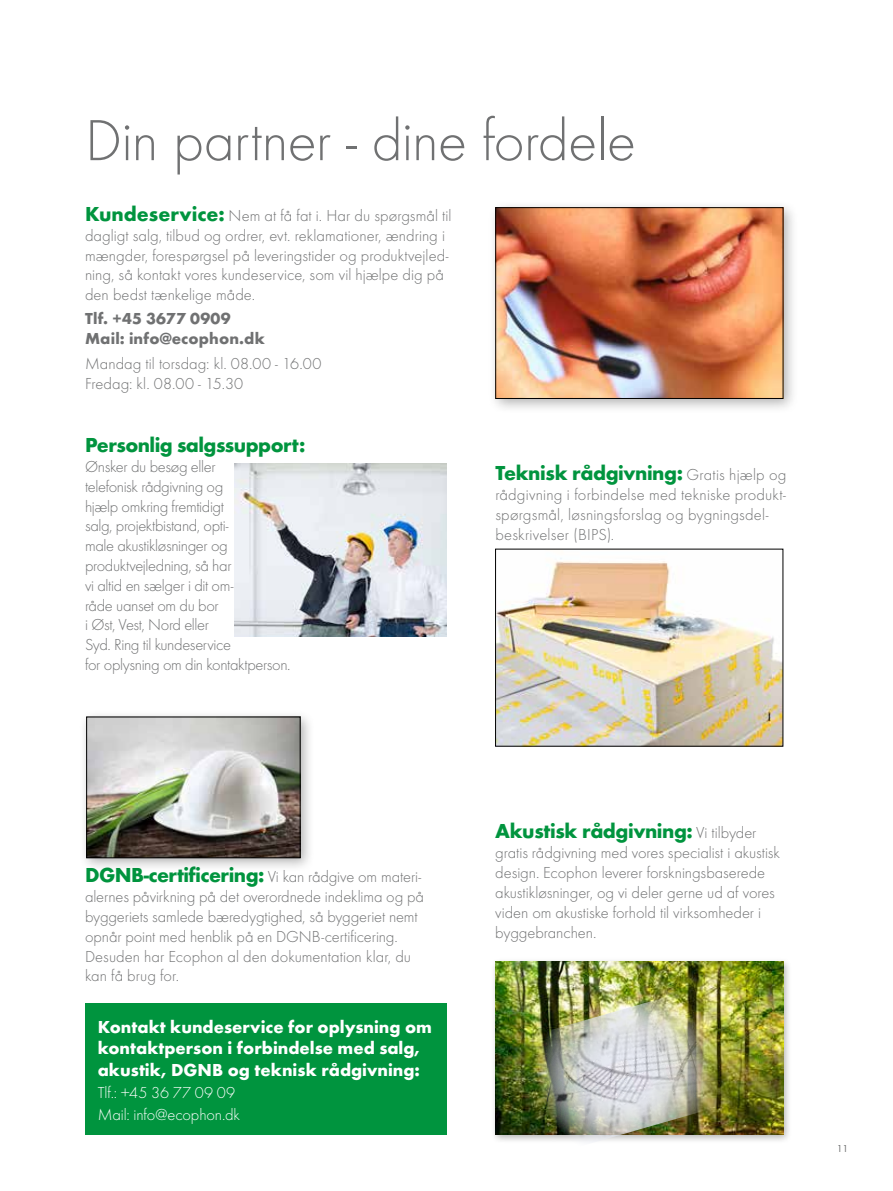
<style>
.page{position:relative;width:893px;height:1191px;background:#fff}
.page>*{position:absolute;margin:0;border:0;box-sizing:border-box;transform-origin:0 0}
.t1{font:300 60px "Futura";letter-spacing:-.01em;color:#707172}
.t2{font:700 21px "Futura";letter-spacing:-.02em;color:#00943e}
.t3{font:700 18px/21.6px "Futura";color:#fff}
.t4{font:300 16.5px/19.8px "Futura";letter-spacing:-.005em;color:#707172}
.t5{font:300 16.5px/19.8px "Futura";letter-spacing:-.025em;color:#707172}
.t6{font:300 16.5px/21.9px "Futura";letter-spacing:-.005em;color:#fff}
.t7{font:700 16.5px/19.8px "Futura";letter-spacing:.01em;color:#707172}
.t8{font:10.5px "Futura Boo";color:#707172}
.s1{font-weight:700;font-size:21px;color:#00943e}
.s2{font-weight:300;font-size:16.5px;color:#707172}
</style>
<div class="page">
<div style="left:488px;top:200px;width:311px;height:214px;background:#000;opacity:.3"></div>
<img style="left:497px;top:209px;width:284px;height:188px">
<div style="left:495px;top:207px;width:288px;height:192px;border:1px solid #000"></div>
<div style="left:491px;top:956px;width:302px;height:187px;background:#000;opacity:.3"></div>
<img style="left:495px;top:961px;width:288px;height:173px">
<div style="left:85px;top:1002px;width:361px;height:132px;background:#00943e"></div>
<img style="left:234px;top:463px;width:212px;height:173px">
<img style="left:497px;top:558px;width:284px;height:186px">
<div style="left:79px;top:709px;width:236px;height:164px;background:#000;opacity:.3"></div>
<img style="left:88px;top:718px;width:210px;height:138px">
<div style="left:86px;top:716px;width:214px;height:142px;border:1px solid #000"></div>
<img style="left:514px;top:986px;width:221px;height:157px">
<h1 class="t1" style="left:85px;top:106px;width:552px">Din partner - dine fordele</h1>
<p class="t4" style="left:85px;top:206px;width:368px"><span class="s1">Kundeservice:</span> Nem at få fat i. Har du spørgsmål til dagligt salg, tilbud og ordrer, evt. reklamationer, ændring i mængder, forespørgsel på leveringstider og produktvejled&shy;ning, så kontakt vores kundeservice, som vil hjælpe dig på den bedst tænkelige måde.</p>
<p class="t7" style="left:85px;top:308px;width:181px">Tlf. +45 3677 0909<br>Mail: info@ecophon.dk</p>
<p class="t4" style="left:85px;top:354px;width:238px">Mandag til torsdag: kl. 08.00 - 16.00<br>Fredag: kl. 08.00 - 15.30</p>
<p class="t2" style="left:85px;top:432px;width:222px">Personlig salgssupport:</p>
<p class="t5" style="left:85px;top:457px;width:207px">Ønsker du besøg eller<br>telefonisk rådgivning og<br>hjælp omkring fremtidigt<br>salg, projektbistand, opti-<br>male akustikløsninger og produktvejledning, så har<br>vi altid en sælger i dit om-<br>råde uanset om du bor<br>i Øst, Vest, Nord eller<br>Syd. Ring til kundeservice<br>for oplysning om din kontaktperson.</p>
<p class="t2" style="left:495px;top:460px;width:293px">Teknisk rådgivning: <span class="s2">Gratis hjælp og</span></p>
<p class="t4" style="left:495px;top:485px;width:292px">rådgivning i forbindelse med tekniske produkt&shy;spørgsmål, løsningsforslag og bygningsdel&shy;beskrivelser (BIPS).</p>
<p class="t4" style="left:85px;top:867px;width:340px"><span class="s1">DGNB-certificering:</span> Vi kan rådgive om materi&shy;alernes påvirkning på det overordnede indeklima og på byggeriets samlede bæredygtighed, så byggeriet nemt opnår point med henblik på en DGNB-certificering.<br>Desuden har Ecophon al den dokumentation klar, du kan få brug for.</p>
<p class="t3" style="left:98px;top:1015px;width:336px">Kontakt kundeservice for oplysning om kontaktperson i forbindelse med salg, akustik, DGNB og teknisk rådgivning:</p>
<p class="t6" style="left:98px;top:1081px;width:144px">Tlf.: +45 36 77 09 09<br>Mail: info@ecophon.dk</p>
<p class="t2" style="left:495px;top:818px;width:263px">Akustisk rådgivning: <span class="s2">Vi tilbyder</span></p>
<p class="t4" style="left:495px;top:843px;width:286px">gratis rådgivning med vores specialist i akustisk design. Ecophon leverer forskningsbaserede akustikløsninger, og vi deler gerne ud af vores viden om akustiske forhold til virksomheder i byggebranchen.</p>
<p class="t8" style="left:837px;top:1142px;width:13px">11</p>
</div>
